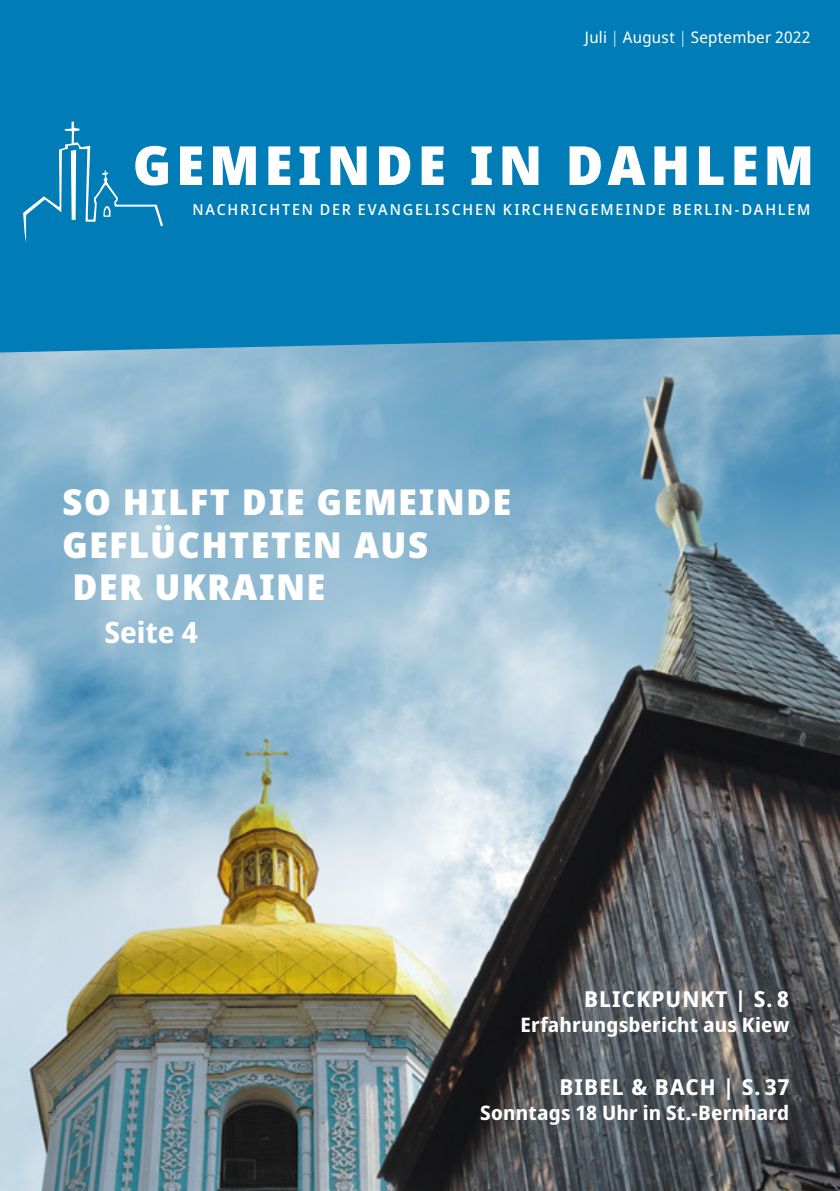
<style>
.page{position:relative;width:840px;height:1191px;background:#fff}
.page>*{position:absolute;margin:0;border:0;box-sizing:border-box;transform-origin:0 0}
.ÜberschriftGroß{font:900 54px "Noto Sans Display";letter-spacing:.1em;color:#fff}
.ÜberschriftGroß-2{font:900 35.8px/43px "Noto Sans Display";letter-spacing:.05em;color:#fff}
.ÜberschriftGroß-3{font:700 29.4px "Noto Sans Display";color:#fff}
.Überschrift_Blau_Gro{font:700 22px "Noto Sans Display";letter-spacing:.05em;color:#fff}
.Fließt{font:700 20px "Noto Sans Display";letter-spacing:.01em;color:#fff}
.Fließt-2{font:16px "Noto Sans Display";letter-spacing:.015em;color:#fff}
.Termine_und_Adressen{font:500 15.2px "Noto Sans Display";letter-spacing:.12em;color:#fff}
.s1{font-weight:300}
</style>
<div class="page">
<img style="left:0;top:358px;width:839px;height:833px">
<div style="left:0;top:0;width:839px;height:358px;background:#007cb6"></div>
<svg style="left:23px;top:121px;width:170px;height:125px;background:#0e83ba"></svg>
<p class="Fließt-2" style="left:584px;top:26px;width:227px">Juli <span class="s1">|</span> August <span class="s1">|</span> September 2022</p>
<p class="ÜberschriftGroß" style="left:133px;top:127px;width:682px">GEMEINDE IN DAHLEM</p>
<p class="Termine_und_Adressen" style="left:192px;top:198px;width:619px">NACHRICHTEN DER EVANGELISCHEN KIRCHENGEMEINDE BERLIN-DAHLEM</p>
<p class="ÜberschriftGroß-2" style="left:62px;top:481px;width:450px">SO HILFT DIE GEMEINDE<br>GEFLÜCHTETEN AUS<br>DER UKRAINE</p>
<p class="ÜberschriftGroß-3" style="left:104px;top:612px;width:95px">Seite 4</p>
<p class="Überschrift_Blau_Gro" style="left:584px;top:983px;width:206px">BLICKPUNKT | S. 8</p>
<p class="Fließt" style="left:520px;top:1010px;width:270px">Erfahrungsbericht aus Kiew</p>
<p class="Überschrift_Blau_Gro" style="left:559px;top:1071px;width:231px">BIBEL &amp; BACH | S. 37</p>
<p class="Fließt" style="left:480px;top:1098px;width:310px">Sonntags 18 Uhr in St.-Bernhard</p>
</div>
